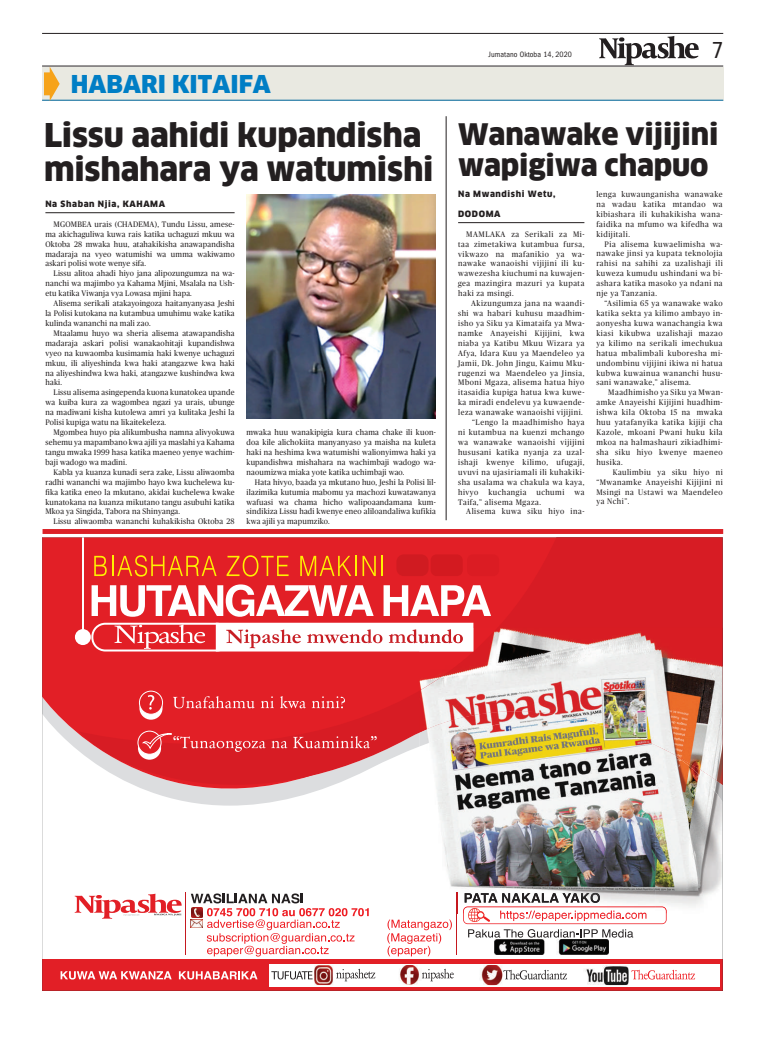
<style>
.page{position:relative;width:770px;height:1063px;background:#fff}
.page>*{position:absolute;margin:0;border:0;box-sizing:border-box;transform-origin:0 0}
.t1{font:900 32px/34px "Clan OSF";letter-spacing:-.005em;color:#231f20}
.t2{font:900 29px/31px "Clan OSF";letter-spacing:-.005em;color:#231f20}
.t3{font:900 24px "Clan OSF";color:#007ec5}
.t4{font:24px "Proxima Nova Cond";color:#231f20}
.t5{font:900 8.5px "Clan";letter-spacing:.07em;color:#231f20}
.t6{font:8px/9.9px "Publico";letter-spacing:.065em;color:#231f20;text-align:justify;scale:.95 1}
.t7{font:8px "Publico";letter-spacing:.03em;color:#231f20;scale:.95 1}
.t8{font:condensed 8px "Franklin Gothic";letter-spacing:.01em;color:#231f20}
</style>
<div class="page">
<hr style="left:42px;top:33px;width:681px;height:1px;background:#231f20">
<hr style="left:42px;top:66px;width:681px;height:1px;background:#231f20">
<div style="left:42px;top:67px;width:681px;height:33px;background:#e9e9e1"></div>
<hr style="left:42px;top:100px;width:681px;height:1px;background:#00689e">
<svg style="left:599px;top:36px;width:99px;height:29px"></svg>
<svg style="left:44px;top:67px;width:16px;height:34px"></svg>
<svg style="left:42px;top:537px;width:680px;height:454px"></svg>
<div style="left:43px;top:529px;width:680px;height:5px;background:#dc2027"></div>
<hr style="left:45px;top:213px;width:189px;height:1px;background:#231f20">
<hr style="left:458px;top:222px;width:126px;height:1px;background:#231f20">
<hr style="left:446px;top:116px;width:1px;height:404px;background:#231f20">
<img style="left:246px;top:195px;width:190px;height:223px">
<h3 class="t3" style="left:71px;top:71px;width:201px">HABARI KITAIFA</h3>
<h1 class="t1" style="left:44px;top:119px;width:391px">Lissu aahidi kupandisha mishahara ya watumishi</h1>
<p class="t5" style="left:45px;top:199px;width:121px">Na Shaban Njia, KAHAMA</p>
<p class="t6" style="left:45px;top:219px;width:201px;text-indent:8px">MGOMBEA urais (CHADEMA), Tundu Lissu, amese&shy;ma akichaguliwa kuwa rais katika uchaguzi mkuu wa Oktoba 28 mwaka huu, atahakikisha anawapandisha madaraja na vyeo watumishi wa umma wakiwamo askari polisi wote wenye sifa.</p>
<p class="t6" style="left:45px;top:269px;width:201px;text-indent:8px">Lissu alitoa ahadi hiyo jana alipozungumza na wa&shy;nanchi wa majimbo ya Kahama Mjini, Msalala na Ush&shy;etu katika Viwanja vya Lowasa mjini hapa.</p>
<p class="t6" style="left:45px;top:298px;width:201px;text-indent:8px">Alisema serikali atakayoingoza haitanyanyasa Jeshi la Polisi kutokana na kutambua umuhimu wake katika kulinda wananchi na mali zao.</p>
<p class="t6" style="left:45px;top:328px;width:201px;text-indent:8px">Mtaalamu huyo wa sheria alisema atawapandisha madaraja askari polisi wanakaohitaji kupandishwa vyeo na kuwaomba kusimamia haki kwenye uchaguzi mkuu, ili aliyeshinda kwa haki atangazwe kwa haki na aliyeshindwa kwa haki, atangazwe kushindwa kwa haki.</p>
<p class="t6" style="left:45px;top:388px;width:201px;text-indent:8px">Lissu alisema asingependa kuona kunatokea upande wa kuiba kura za wagombea ngazi ya urais, ubunge na madiwani kisha kutolewa amri ya kulitaka Jeshi la Polisi kupiga watu na likaitekeleza.</p>
<p class="t6" style="left:45px;top:427px;width:201px;text-indent:8px">Mgombea huyo pia alikumbusha namna alivyokuwa sehemu ya mapambano kwa ajili ya maslahi ya Kahama tangu mwaka 1999 hasa katika maeneo yenye wachim&shy;baji wadogo wa madini.</p>
<p class="t6" style="left:45px;top:467px;width:201px;text-indent:8px">Kabla ya kuanza kunadi sera zake, Lissu aliwaomba radhi wananchi wa majimbo hayo kwa kuchelewa ku&shy;fika katika eneo la mkutano, akidai kuchelewa kwake kunatokana na kuanza mikutano tangu asubuhi katika Mkoa ya Singida, Tabora na Shinyanga.</p>
<p class="t7" style="left:54px;top:517px;width:192px">Lissu aliwaomba wananchi kuhakikisha Oktoba 28</p>
<p class="t6" style="left:246px;top:427px;width:201px">mwaka huu wanakipigia kura chama chake ili kuon&shy;doa kile alichokiita manyanyaso ya maisha na kuleta haki na heshima kwa watumishi walionyimwa haki ya kupandishwa mishahara na wachimbaji wadogo wa&shy;naoumizwa miaka yote katika uchimbaji wao.</p>
<p class="t6" style="left:246px;top:477px;width:201px;text-indent:8px">Hata hivyo, baada ya mkutano huo, Jeshi la Polisi lil&shy;ilazimika kutumia mabomu ya machozi kuwatawanya wafuasi wa chama hicho walipoaandamana kum&shy;sindikiza Lissu hadi kwenye eneo aliloandaliwa kufikia kwa ajili ya mapumziko.</p>
<p class="t8" style="left:488px;top:50px;width:85px">Jumatano Oktoba 14, 2020</p>
<h3 class="t4" style="left:712px;top:39px;width:12px">7</h3>
<h2 class="t2" style="left:458px;top:119px;width:262px">Wanawake vijijini wapigiwa chapuo</h2>
<p class="t5" style="left:458px;top:189px;width:99px">Na Mwandishi Wetu,</p>
<p class="t5" style="left:458px;top:209px;width:44px">DODOMA</p>
<p class="t6" style="left:458px;top:229px;width:134px;text-indent:8px">MAMLAKA za Serikali za Mi&shy;taa zimetakiwa kutambua fursa, vikwazo na mafanikio ya wa&shy;nawake wanaoishi vijijini ili ku&shy;wawezesha kiuchumi na kuwajen&shy;gea mazingira mazuri ya kupata haki za msingi.</p>
<p class="t6" style="left:471px;top:298px;width:121px">Akizungumza jana na waandi-</p>
<p class="t6" style="left:458px;top:308px;width:134px">shi wa habari kuhusu maadhim-</p>
<p class="t6" style="left:458px;top:318px;width:134px">isho ya Siku ya Kimataifa ya Mwa-</p>
<p class="t6" style="left:458px;top:328px;width:134px">namke Anayeishi Kijijini, kwa</p>
<p class="t6" style="left:458px;top:338px;width:134px">niaba ya Katibu Mkuu Wizara ya</p>
<p class="t6" style="left:458px;top:348px;width:134px">Afya, Idara Kuu ya Maendeleo ya</p>
<p class="t6" style="left:458px;top:358px;width:134px">Jamii, Dk. John Jingu, Kaimu Mku-</p>
<p class="t6" style="left:458px;top:368px;width:134px">rugenzi wa Maendeleo ya Jinsia,</p>
<p class="t6" style="left:458px;top:378px;width:134px">Mboni Mgaza, alisema hatua hiyo</p>
<p class="t6" style="left:458px;top:388px;width:134px">itasaidia kupiga hatua kwa kuwe-</p>
<p class="t6" style="left:458px;top:398px;width:134px">ka miradi endelevu ya kuwaende-</p>
<p class="t6" style="left:458px;top:408px;width:133px">leza wanawake wanaoishi vijijini.</p>
<p class="t6" style="left:472px;top:417px;width:120px">“Lengo la maadhimisho haya</p>
<p class="t6" style="left:458px;top:427px;width:134px">ni kutambua na kuenzi mchango</p>
<p class="t6" style="left:458px;top:437px;width:134px">wa wanawake wanaoishi vijijini</p>
<p class="t6" style="left:458px;top:447px;width:134px">hususani katika nyanja za uzal-</p>
<p class="t6" style="left:458px;top:457px;width:134px">ishaji kwenye kilimo, ufugaji,</p>
<p class="t6" style="left:458px;top:467px;width:134px">uvuvi na ujasiriamali ili kuhakiki-</p>
<p class="t6" style="left:458px;top:477px;width:134px">sha usalama wa chakula wa kaya,</p>
<p class="t6" style="left:458px;top:487px;width:23px">hivyo</p>
<p class="t6" style="left:488px;top:487px;width:42px">kuchangia</p>
<p class="t6" style="left:536px;top:487px;width:31px">uchumi</p>
<p class="t6" style="left:574px;top:487px;width:12px">wa</p>
<p class="t6" style="left:466px;top:497px;width:126px;text-indent:-8px">Taifa,” alisema Mgaza.<br>Alisema kuwa siku hiyo ina-</p>
<p class="t6" style="left:596px;top:189px;width:134px">lenga kuwaunganisha wanawake na wadau katika mtandao wa kibiashara ili kuhakikisha wana&shy;faidika na mfumo wa kifedha wa kidijitali.</p>
<p class="t6" style="left:596px;top:239px;width:134px;text-indent:8px">Pia alisema kuwaelimisha wa&shy;nawake jinsi ya kupata teknolojia rahisi na sahihi za uzalishaji ili kuweza kumudu ushindani wa bi&shy;ashara katika masoko ya ndani na nje ya Tanzania.</p>
<p class="t6" style="left:596px;top:298px;width:134px;text-indent:8px">“Asilimia 65 ya wanawake wako katika sekta ya kilimo ambayo in&shy;aonyesha kuwa wanachangia kwa kiasi kikubwa uzalishaji mazao ya kilimo na serikali imechukua hatua mbalimbali kuboresha mi&shy;undombinu vijijini ikiwa ni hatua kubwa kuwainua wananchi husu&shy;sani wanawake,” alisema.</p>
<p class="t6" style="left:596px;top:388px;width:134px;text-indent:12px">Maadhimisho ya Siku ya Mwan&shy;amke Anayeishi Kijijini huadhim&shy;ishwa kila Oktoba 15 na mwaka huu yatafanyika katika kijiji cha Kazole, mkoani Pwani huku kila mkoa na halmashauri zikiadhimi&shy;sha siku hiyo kwenye maeneo husika.</p>
<p class="t6" style="left:596px;top:467px;width:134px;text-indent:16px">Kaulimbiu ya siku hiyo ni “Mwanamke Anayeishi Kijijini ni Msingi na Ustawi wa Maendeleo ya Nchi”.</p>
</div>
